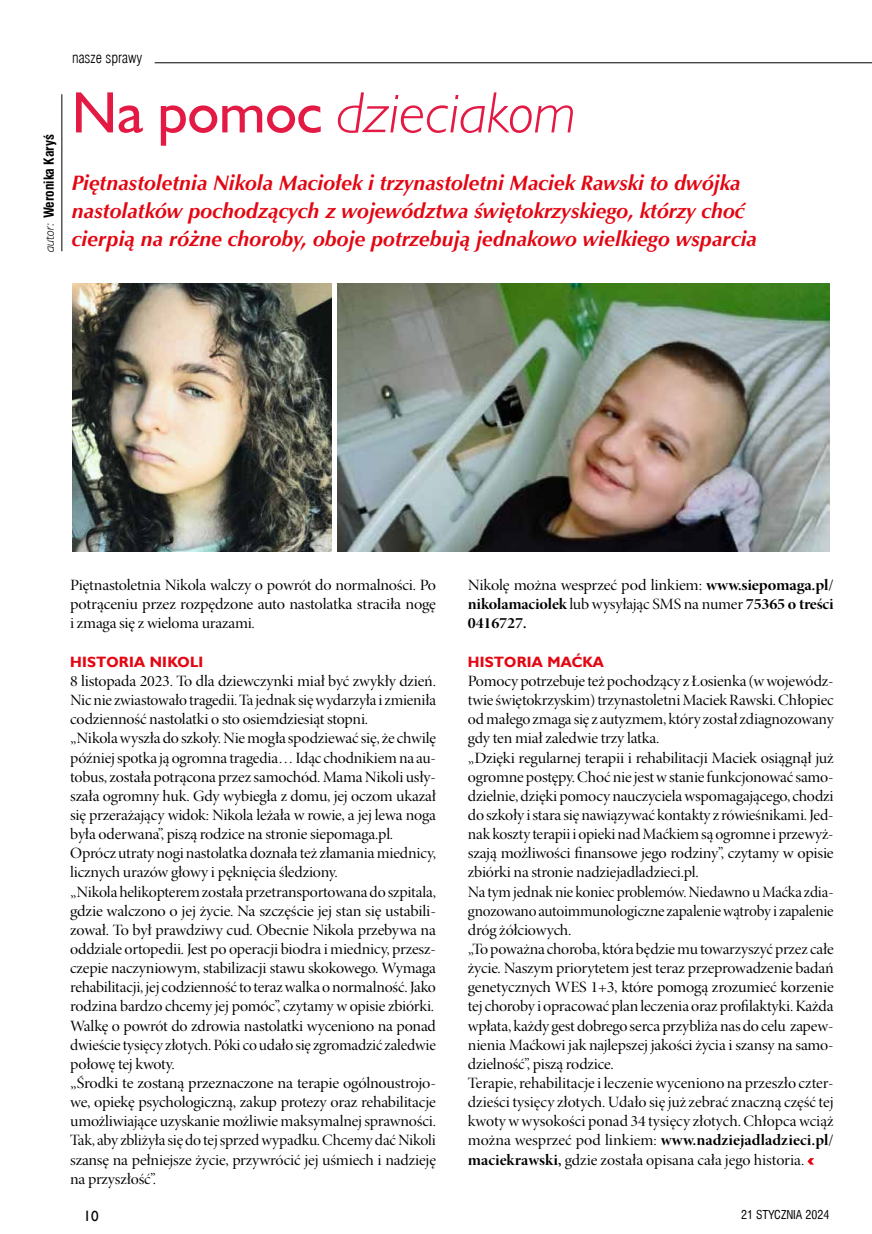
<style>
.page{position:relative;width:872px;height:1234px;background:#fff}
.page>*{position:absolute;margin:0;border:0;box-sizing:border-box;transform-origin:0 0}
.t1{font:italic 58.5px "Humanst 521 Lt EUX";color:#e31a44}
.t2{font:italic 700 21px/27.6px "Zapf Humnst EUX";color:#e30613}
.t3{font:15.75px/19.2px "Minion Pro Disp";letter-spacing:-.01em;color:#000;scale:1.06 1}
.t4{font:15.75px/19.2px "Minion Pro Disp";letter-spacing:-.01em;color:#000;text-align:justify;scale:1.07 1}
.t5{font:15.75px/19.2px "Minion Pro Bold Disp";letter-spacing:-.005em;color:#000;scale:1.06 1}
.t6{font:15.75px "Minion Pro Bold Disp";letter-spacing:-.005em;color:#000;scale:1.07 1}
.t7{font:15.75px "Minion Pro Disp";letter-spacing:-.01em;color:#000;scale:1.09 1}
.t8{font:700 15px "Humanst 521 EUX";letter-spacing:.02em;color:#e30613}
.t9{font:15px "Swis 721 Lt Cn EUX";color:#000}
.t10{font:15px "Humanst 521 EUX";color:#000}
.t11{font:700 13.5px "Swis 721 Cn EUX";color:#000}
.t12{font:12px "Swis 721 Cn EUX";color:#000}
.s1{font-family:"Humanst 521 Lt EUX";font-weight:400;font-style:italic}
.s2{font-family:"Humanst 521 EUX";font-style:normal}
.s3{font-family:"Minion Pro Bold Disp"}
.s4{font-family:"Minion Pro Disp"}
</style>
<div class="page">
<hr style="left:155px;top:62px;width:717px;height:1px;background:#000">
<hr style="left:61px;top:94px;width:1px;height:157px;background:#000">
<svg style="left:807px;top:1158px;width:7px;height:6px"></svg>
<img style="left:72px;top:284px;width:259px;height:267px">
<img style="left:337px;top:284px;width:492px;height:267px">
<p class="t11" style="left:41px;top:252px;width:120px;rotate:-90deg"><span class="s1">autor:</span> Weronika Karyś</p>
<p class="t9" style="left:72px;top:49px;width:72px">nasze sprawy</p>
<h1 class="t1" style="left:72px;top:77px;width:506px"><span class="s2">Na pomoc</span> dzieciakom</h1>
<h2 class="t2" style="left:72px;top:170px;width:686px">Piętnastoletnia Nikola Maciołek i trzynastoletni Maciek Rawski to dwójka nastolatków pochodzących z województwa świętokrzyskiego, którzy choć cierpią na różne choroby, oboje potrzebują jednakowo wielkiego wsparcia</h2>
<p class="t4" style="left:70px;top:576px;width:343px">Piętnastoletnia Nikola walczy o powrót do normalności. Po potrąceniu przez rozpędzone auto nastolatka straciła nogę i zmaga się z wieloma urazami.</p>
<p class="t8" style="left:70px;top:652px;width:135px">HISTORIA NIKOLI</p>
<p class="t3" style="left:70px;top:671px;width:347px">8 listopada 2023. To dla dziewczynki miał być zwykły dzień.<br>Nic nie zwiastowało tragedii. Ta jednak się wydarzyła izmieniła codzienność nastolatki o sto osiemdziesiąt stopni.<br>„Nikola wyszła do szkoły. Nie mogła spodziewać się, że chwilę później spotka ją ogromna tragedia… Idąc chodnikiem na au&shy;tobus, została potrącona przez samochód. Mama Nikoli usły&shy;szała ogromny huk. Gdy wybiegła z domu, jej oczom ukazał się przerażający widok: Nikola leżała w rowie, a jej lewa noga była oderwana”, piszą rodzice na stronie siepomaga.pl.<br>Oprócz utraty nogi nastolatka doznała też złamania miednicy, licznych urazów głowy i pęknięcia śledziony.<br>„Nikola helikopterem została przetransportowana do szpitala, gdzie walczono o jej życie. Na szczęście jej stan się ustabili&shy;zował. To był prawdziwy cud. Obecnie Nikola przebywa na oddziale ortopedii. Jest po operacji biodra i miednicy, przesz&shy;czepie naczyniowym, stabilizacji stawu skokowego. Wymaga rehabilitacji, jej codzienność to teraz walka onormalność. Jako rodzina bardzo chcemy jej pomóc”, czytamy w opisie zbiórki.<br>Walkę o powrót do zdrowia nastolatki wyceniono na ponad dwieście tysięcy złotych. Póki co udało się zgromadzić zaledwie połowę tej kwoty.<br>„Środki te zostaną przeznaczone na terapie ogólnoustrojo&shy;we, opiekę psychologiczną, zakup protezy oraz rehabilitacje umożliwiające uzyskanie możliwie maksymalnej sprawności.<br>Tak, aby zbliżyła się do tej sprzed wypadku. Chcemy dać Nikoli szansę na pełniejsze życie, przywrócić jej uśmiech i nadzieję na przyszłość”.</p>
<p class="t7" style="left:468px;top:575px;width:337px">Nikolę można wesprzeć pod linkiem: <span class="s3">www.siepomaga.pl/</span></p>
<p class="t5" style="left:468px;top:595px;width:346px">nikolamaciolek <span class="s4">lub wysyłając SMS na numer</span> 75365 o treści<br>0416727.</p>
<p class="t8" style="left:468px;top:652px;width:137px">HISTORIA MAĆKA</p>
<p class="t3" style="left:468px;top:671px;width:347px">Pomocy potrzebuje też pochodzący zŁosienka (wwojewódz&shy;twie świętokrzyskim) trzynastoletni Maciek Rawski. Chłopiec od małego zmaga się z autyzmem, który został zdiagnozowany gdy ten miał zaledwie trzy latka.<br>„Dzięki regularnej terapii i rehabilitacji Maciek osiągnął już ogromne postępy. Choć nie jest wstanie funkcjonować samo&shy;dzielnie, dzięki pomocy nauczyciela wspomagającego, chodzi do szkoły istara się nawiązywać kontakty zrówieśnikami. Jed&shy;nak koszty terapii i opieki nad Maćkiem są ogromne i przewyż&shy;szają możliwości finansowe jego rodziny”, czytamy w opisie zbiórki na stronie nadziejadladzieci.pl.<br>Na tym jednak nie koniec problemów. Niedawno uMaćka zdia&shy;gnozowano autoimmunologiczne zapalenie wątroby izapalenie dróg żółciowych.<br>„To poważna choroba, która będzie mu towarzyszyć przez całe życie. Naszym priorytetem jest teraz przeprowadzenie badań genetycznych WES 1+3, które pomogą zrozumieć korzenie tej choroby i opracować plan leczenia oraz profilaktyki. Każda wpłata, każdy gest dobrego serca przybliża nas do celu zapew&shy;nienia Maćkowi jak najlepszej jakości życia i szansy na samo&shy;dzielność”, piszą rodzice.<br>Terapie, rehabilitacje i leczenie wyceniono na przeszło czter&shy;dzieści tysięcy złotych. Udało się już zebrać znaczną część tej kwoty wwysokości ponad 34 tysięcy złotych. Chłopca wciąż</p>
<p class="t6" style="left:468px;top:1130px;width:343px"><span class="s4">można wesprzeć pod linkiem:</span> www.nadziejadladzieci.pl/</p>
<p class="t3" style="left:468px;top:1150px;width:319px"><span class="s3">maciekrawski,</span> gdzie została opisana cała jego historia.</p>
<p class="t10" style="left:83px;top:1206px;width:17px">10</p>
<p class="t12" style="left:741px;top:1206px;width:90px">21 STYCZNIA 2024</p>
</div>
